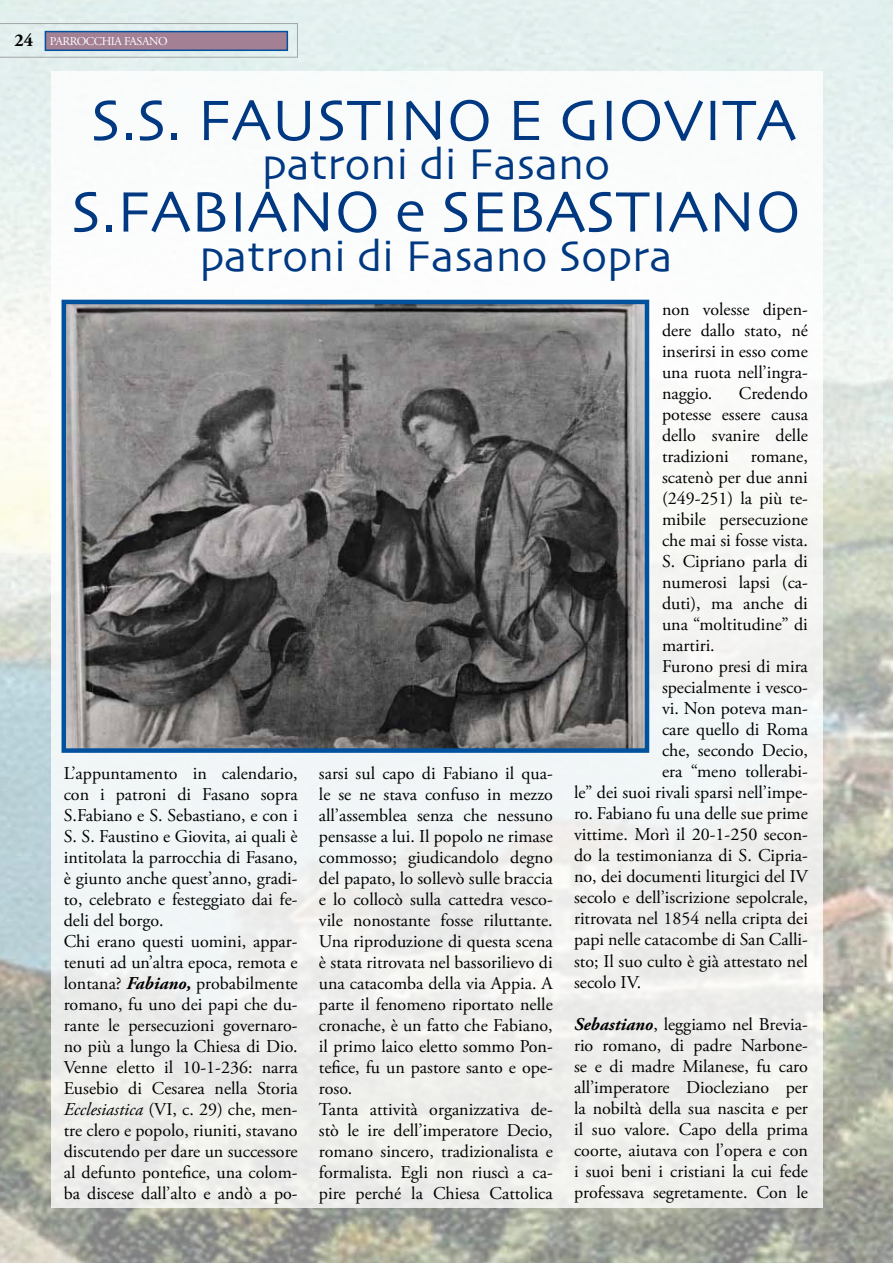
<style>
.page{position:relative;width:893px;height:1263px;background:#fff}
.page>*{position:absolute;margin:0;border:0;box-sizing:border-box;transform-origin:0 0}
.t1{font:60px "Skia";color:#003882}
.t2{font:45px "Skia";color:#003882}
.t3{font:18px/21px "Adobe Garamond Pro";color:#000}
.t4{font:12px "Adobe Garamond Pro";letter-spacing:-.035em;color:#fff}
.s1{font-weight:700;font-size:18px;color:#000}
.s2{font-weight:700;font-style:italic}
.s3{font-style:italic}
</style>
<div class="page">
<img style="left:0;top:0;width:893px;height:1263px">
<div style="left:51px;top:71px;width:772px;height:1137px;background:linear-gradient(to right,#f1f4f4,#f4f5f3)"></div>
<svg style="left:0;top:23px;width:298px;height:35px;background:#d8e4e4"></svg>
<div style="left:45px;top:31px;width:243px;height:20px;background:#a48094;border:2px solid #00519e"></div>
<img style="left:67px;top:305px;width:577px;height:443px">
<div style="left:62px;top:300px;width:587px;height:453px;border:4px solid #00519e"></div>
<p class="t4" style="left:15px;top:34px;width:155px"><span class="s1">24</span> PARROCCHIA FASANO</p>
<h1 class="t1" style="left:91px;top:84px;width:707px">S.S. FAUSTINO E GIOVITA</h1>
<h2 class="t2" style="left:262px;top:137px;width:350px">patroni di Fasano</h2>
<h1 class="t1" style="left:71px;top:176px;width:732px">S.FABIANO e SEBASTIANO</h1>
<h2 class="t2" style="left:199px;top:229px;width:475px">patroni di Fasano Sopra</h2>
<p class="t3" style="left:64px;top:763px;width:235px">L’appuntamento in calendario, con i patroni di Fasano sopra<br>S.Fabiano e S. Sebastiano, e con i<br>S. S. Faustino e Giovita, ai quali è intitolata la parrocchia di Fasano, è giunto anche quest’anno, gradi&shy;to, celebrato e festeggiato dai fe&shy;deli del borgo.<br>Chi erano questi uomini, appar&shy;tenuti ad un’altra epoca, remota e lontana? <span class="s2">Fabiano,</span> probabilmente romano, fu uno dei papi che du&shy;rante le persecuzioni governaro&shy;no più a lungo la Chiesa di Dio.<br>Venne eletto il 10-1-236: narra<br>Eusebio di Cesarea nella Storia<br><span class="s3">Ecclesiastica</span> (VI, c. 29) che, men&shy;tre clero e popolo, riuniti, stavano discutendo per dare un successore al defunto pontefice, una colom&shy;ba discese dall’alto e andò a po-</p>
<p class="t3" style="left:319px;top:763px;width:235px">sarsi sul capo di Fabiano il qua&shy;le se ne stava confuso in mezzo all’assemblea senza che nessuno pensasse a lui. Il popolo ne rimase commosso; giudicandolo degno del papato, lo sollevò sulle braccia e lo collocò sulla cattedra vesco&shy;vile nonostante fosse riluttante.<br>Una riproduzione di questa scena è stata ritrovata nel bassorilievo di una catacomba della via Appia. A parte il fenomeno riportato nelle cronache, è un fatto che Fabiano, il primo laico eletto sommo Pon&shy;tefice, fu un pastore santo e ope&shy;roso.<br>Tanta attività organizzativa de&shy;stò le ire dell’imperatore Decio, romano sincero, tradizionalista e formalista. Egli non riuscì a ca&shy;pire perché la Chiesa Cattolica</p>
<p class="t3" style="left:662px;top:300px;width:147px;text-align:justify">non volesse dipen&shy;dere dallo stato, né inserirsi in esso come una ruota nell’ingra&shy;naggio.</p>
<p class="t3" style="left:739px;top:384px;width:70px">Credendo</p>
<p class="t3" style="left:662px;top:405px;width:147px">potesse essere causa</p>
<p class="t3" style="left:662px;top:426px;width:147px">dello svanire delle</p>
<p class="t3" style="left:662px;top:447px;width:147px">tradizioni romane,</p>
<p class="t3" style="left:662px;top:468px;width:147px">scatenò per due anni</p>
<p class="t3" style="left:662px;top:489px;width:147px">(249-251) la più te-</p>
<p class="t3" style="left:662px;top:510px;width:147px">mibile persecuzione</p>
<p class="t3" style="left:662px;top:531px;width:147px">che mai si fosse vista.</p>
<p class="t3" style="left:662px;top:552px;width:147px">S. Cipriano parla di</p>
<p class="t3" style="left:662px;top:573px;width:147px">numerosi lapsi (ca-</p>
<p class="t3" style="left:662px;top:594px;width:147px">duti), ma anche di</p>
<p class="t3" style="left:662px;top:615px;width:147px">una “moltitudine” di</p>
<p class="t3" style="left:662px;top:636px;width:54px">martiri.</p>
<p class="t3" style="left:662px;top:657px;width:147px">Furono presi di mira</p>
<p class="t3" style="left:662px;top:678px;width:147px">specialmente i vesco-</p>
<p class="t3" style="left:662px;top:699px;width:147px">vi. Non poteva man-</p>
<p class="t3" style="left:662px;top:720px;width:147px">care quello di Roma</p>
<p class="t3" style="left:662px;top:741px;width:147px">che, secondo Decio,</p>
<p class="t3" style="left:662px;top:762px;width:147px">era “meno tollerabi-</p>
<p class="t3" style="left:574px;top:783px;width:235px">le” dei suoi rivali sparsi nell’impe-</p>
<p class="t3" style="left:574px;top:804px;width:235px">ro. Fabiano fu una delle sue prime</p>
<p class="t3" style="left:574px;top:825px;width:235px">vittime. Morì il 20-1-250 secon-</p>
<p class="t3" style="left:574px;top:846px;width:235px">do la testimonianza di S. Cipria-</p>
<p class="t3" style="left:574px;top:867px;width:235px">no, dei documenti liturgici del IV</p>
<p class="t3" style="left:574px;top:888px;width:235px">secolo e dell’iscrizione sepolcrale,</p>
<p class="t3" style="left:574px;top:909px;width:235px">ritrovata nel 1854 nella cripta dei</p>
<p class="t3" style="left:574px;top:930px;width:235px">papi nelle catacombe di San Calli-</p>
<p class="t3" style="left:574px;top:951px;width:235px">sto; Il suo culto è già attestato nel</p>
<p class="t3" style="left:574px;top:972px;width:69px">secolo IV.</p>
<p class="t3" style="left:574px;top:1014px;width:235px;text-align:justify"><span class="s2">Sebastiano</span>, leggiamo nel Brevia&shy;rio romano, di padre Narbone&shy;se e di madre Milanese, fu caro all’imperatore Diocleziano per la nobiltà della sua nascita e per il suo valore. Capo della prima coorte, aiutava con l’opera e con i suoi beni i cristiani la cui fede professava segretamente. Con le</p>
</div>
